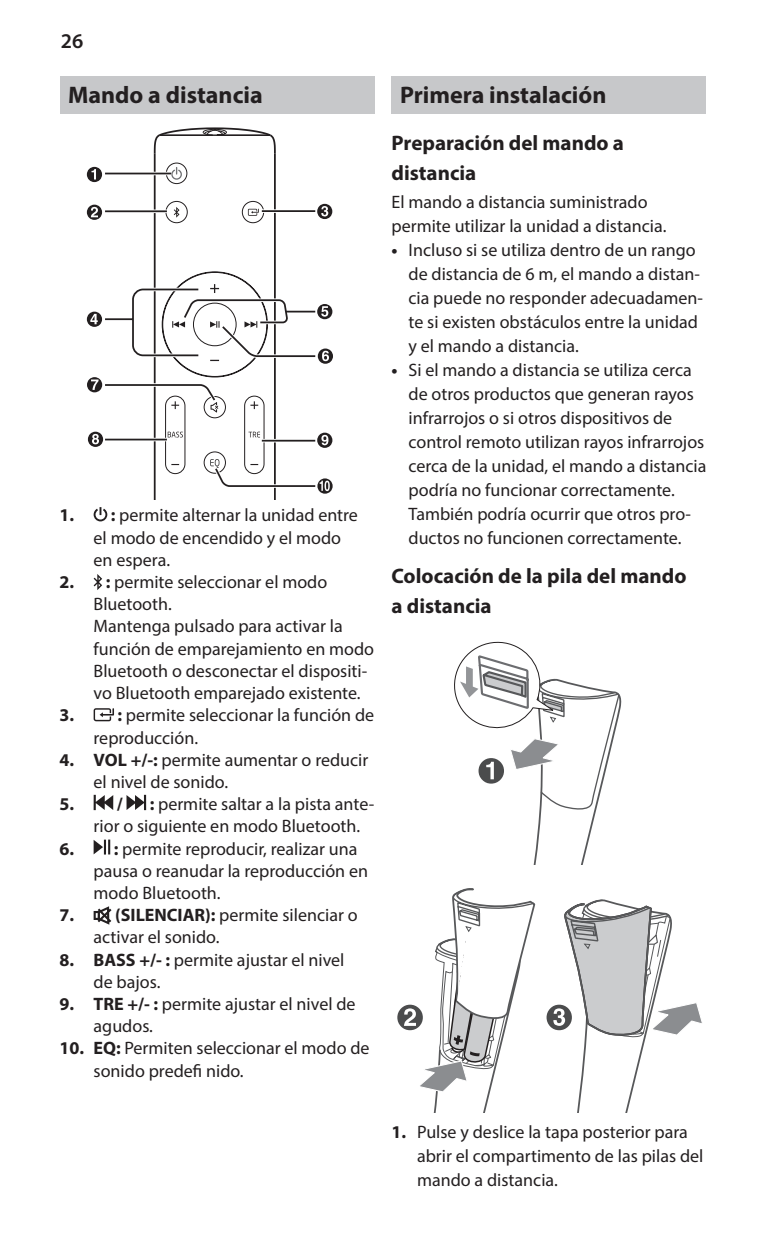
<style>
.page{position:relative;width:766px;height:1259px;background:#fff}
.page>*{position:absolute;margin:0;border:0;box-sizing:border-box;transform-origin:0 0}
.t1{font:700 24px "Myriad Pro";color:#231f20}
.t2{font:700 21px/30px "Myriad Pro";color:#231f20}
.t3{font:600 21px "Myriad Pro";color:#231f20}
.t4{font:18px/22.2px "Myriad Pro";color:#231f20}
.t5{font:700 18px "Myriad Pro";color:#231f20}
.s1{font-weight:700}
</style>
<div class="page">
<div style="left:60px;top:77px;width:314px;height:37px;background:#c7c8ca"></div>
<svg style="left:153px;top:127px;width:123px;height:372px"></svg>
<svg style="left:158px;top:128px;width:113px;height:42px"></svg>
<svg style="left:171px;top:167px;width:11px;height:3px"></svg>
<svg style="left:102px;top:170px;width:214px;height:114px"></svg>
<hr style="left:262px;top:210px;width:53px;height:2px;background:#231f20">
<hr style="left:105px;top:173px;width:66px;height:1px;background:#231f20">
<svg style="left:105px;top:209px;width:62px;height:4px"></svg>
<hr style="left:105px;top:210px;width:62px;height:2px;background:#231f20">
<svg style="left:87px;top:167px;width:15px;height:15px"></svg>
<svg style="left:87px;top:205px;width:15px;height:15px"></svg>
<svg style="left:317px;top:204px;width:15px;height:15px"></svg>
<svg style="left:87px;top:284px;width:246px;height:210px"></svg>
<svg style="left:94px;top:507px;width:13px;height:14px"></svg>
<svg style="left:94px;top:574px;width:8px;height:16px"></svg>
<svg style="left:94px;top:708px;width:20px;height:13px"></svg>
<svg style="left:94px;top:795px;width:19px;height:15px"></svg>
<svg style="left:126px;top:795px;width:20px;height:15px"></svg>
<svg style="left:94px;top:839px;width:16px;height:15px"></svg>
<svg style="left:94px;top:906px;width:17px;height:18px"></svg>
<div style="left:391px;top:77px;width:315px;height:37px;background:#c7c8ca"></div>
<svg style="left:454px;top:641px;width:168px;height:223px"></svg>
<svg style="left:397px;top:888px;width:139px;height:224px"></svg>
<svg style="left:546px;top:899px;width:156px;height:213px"></svg>
<p class="t3" style="left:61px;top:28px;width:24px">26</p>
<h1 class="t1" style="left:68px;top:79px;width:196px">Mando a distancia</h1>
<p class="t4" style="left:94px;top:504px;width:266px;text-indent:-34px"><span class="s1">1. :</span> permite alternar la unidad entre el modo de encendido y el modo en espera.</p>
<p class="t4" style="left:94px;top:570px;width:282px;text-indent:-34px"><span class="s1">2. :</span> permite seleccionar el modo<br>Bluetooth.<br>Mantenga pulsado para activar la función de emparejamiento en modo<br>Bluetooth o desconectar el dispositi&shy;vo Bluetooth emparejado existente.</p>
<p class="t5" style="left:60px;top:703px;width:16px">3.</p>
<p class="t4" style="left:94px;top:704px;width:282px;text-indent:24px"><span class="s1">:</span> permite seleccionar la función de reproducción.</p>
<p class="t4" style="left:94px;top:748px;width:276px;text-indent:-34px"><span class="s1">4. VOL +/-:</span> permite aumentar o reducir el nivel de sonido.</p>
<p class="t5" style="left:60px;top:792px;width:65px">5. /</p>
<p class="t4" style="left:94px;top:792px;width:282px;text-indent:56px"><span class="s1">:</span> permite saltar a la pista ante&shy;rior o siguiente en modo Bluetooth.</p>
<p class="t4" style="left:94px;top:837px;width:276px;text-indent:-34px"><span class="s1">6. :</span> permite reproducir, realizar una pausa o reanudar la reproducción en modo Bluetooth.</p>
<p class="t4" style="left:94px;top:903px;width:265px;text-indent:-34px"><span class="s1">7. (SILENCIAR):</span> permite silenciar o activar el sonido.</p>
<p class="t4" style="left:94px;top:948px;width:252px;text-indent:-34px"><span class="s1">8. BASS +/- :</span> permite ajustar el nivel de bajos.</p>
<p class="t4" style="left:94px;top:992px;width:263px;text-indent:-34px"><span class="s1">9. TRE +/- :</span> permite ajustar el nivel de agudos.</p>
<p class="t4" style="left:94px;top:1037px;width:277px;text-indent:-34px"><span class="s1">10. EQ:</span> Permiten seleccionar el modo de sonido predefi nido.</p>
<h1 class="t1" style="left:400px;top:79px;width:208px">Primera instalación</h1>
<p class="t2" style="left:391px;top:127px;width:234px">Preparación del mando a distancia</p>
<p class="t4" style="left:391px;top:190px;width:276px;line-height:24px">El mando a distancia suministrado permite utilizar la unidad a distancia.</p>
<p class="t4" style="left:408px;top:238px;width:296px;line-height:24px;text-indent:-17px"><span class="s1">•</span> Incluso si se utiliza dentro de un rango de distancia de 6 m, el mando a distan&shy;cia puede no responder adecuadamen&shy;te si existen obstáculos entre la unidad y el mando a distancia.</p>
<p class="t4" style="left:408px;top:358px;width:299px;line-height:24px;text-indent:-17px"><span class="s1">•</span> Si el mando a distancia se utiliza cerca de otros productos que generan rayos infrarrojos o si otros dispositivos de control remoto utilizan rayos infrarrojos cerca de la unidad, el mando a distancia podría no funcionar correctamente.<br>También podría ocurrir que otros pro&shy;ductos no funcionen correctamente.</p>
<p class="t2" style="left:391px;top:560px;width:296px">Colocación de la pila del mando a distancia</p>
<p class="t4" style="left:417px;top:1119px;width:288px;line-height:24px;text-indent:-26px"><span class="s1">1.</span> Pulse y deslice la tapa posterior para abrir el compartimento de las pilas del mando a distancia.</p>
</div>
